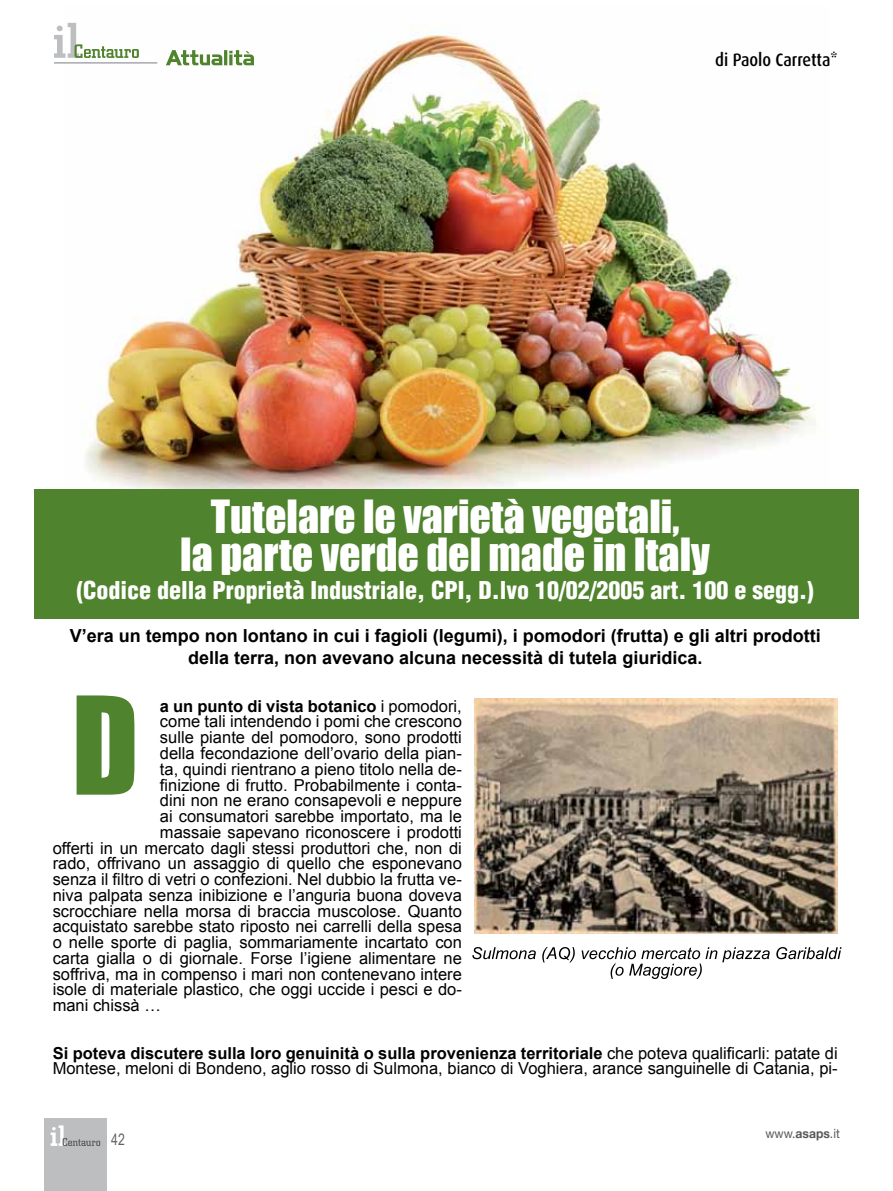
<style>
.page{position:relative;width:893px;height:1191px;background:#fff}
.page>*{position:absolute;margin:0;border:0;box-sizing:border-box;transform-origin:0 0}
.t1{font:42px/37.5px "Impact";color:#fff;text-align:center}
.t2{font:900 condensed 24px "Helvetica LT Std";color:#fff}
.t3{font:700 18px/21.6px "Arial";color:#000;text-align:center}
.t4{font:500 18px "Dax";color:#000;scale:.9 1}
.t5{font:16.5px/15.8px "Arial";color:#000}
.t6{font:700 16.5px "Arial";color:#000}
.t7{font:15.75px "Arial Narrow";color:#636466;scale:.95 1}
.t8{font:12.75px "Helvetica Neue";color:#58595b;scale:.95 1}
.s1{font-weight:400}
.s2{font-weight:700}
</style>
<div class="page">
<hr style="left:892px;top:0;width:1px;height:1118px;background:#fffcd5">
<img style="left:68px;top:22px;width:748px;height:467px">
<svg style="left:54px;top:23px;width:85px;height:35px"></svg>
<hr style="left:54px;top:62px;width:103px;height:2px;background:#a7a9ac">
<div style="left:45px;top:1118px;width:62px;height:73px;background:#bcbec0"></div>
<svg style="left:51px;top:1125px;width:49px;height:21px"></svg>
<img style="left:475px;top:699px;width:363px;height:234px">
<svg style="left:472px;top:947px;width:369px;height:32px"></svg>
<svg style="left:166px;top:50px;width:88px;height:15px"></svg>
<div style="left:34px;top:489px;width:825px;height:130px;background:#50832d"></div>
<svg style="left:77px;top:695px;width:57px;height:99px;background:#649146"></svg>
<p class="t4" style="left:715px;top:49px;width:138px">di Paolo Carretta*</p>
<h1 class="t1" style="left:180px;top:497px;width:531px">Tutelare le varietà vegetali,<br>la parte verde del made in Italy</h1>
<h2 class="t2" style="left:77px;top:575px;width:739px">(Codice della Proprietà Industriale, CPI, D.lvo 10/02/2005 art. 100 e segg.)</h2>
<p class="t3" style="left:70px;top:625px;width:753px">V’era un tempo non lontano in cui i fagioli (legumi), i pomodori (frutta) e gli altri prodotti della terra, non avevano alcuna necessità di tutela giuridica.</p>
<p class="t6" style="left:160px;top:695px;width:303px">a un punto di vista botanico <span class="s1">i pomodori,</span></p>
<p class="t5" style="left:160px;top:714px;width:303px">come tali intendendo i pomi che crescono</p>
<p class="t5" style="left:160px;top:729px;width:303px">sulle piante del pomodoro, sono prodotti</p>
<p class="t5" style="left:160px;top:745px;width:303px">della fecondazione dell’ovario della pian-</p>
<p class="t5" style="left:160px;top:761px;width:303px">ta, quindi rientrano a pieno titolo nella de-</p>
<p class="t5" style="left:160px;top:777px;width:303px">finizione di frutto. Probabilmente i conta-</p>
<p class="t5" style="left:160px;top:793px;width:303px">dini non ne erano consapevoli e neppure</p>
<p class="t5" style="left:160px;top:808px;width:303px">ai consumatori sarebbe importato, ma le</p>
<p class="t5" style="left:160px;top:824px;width:303px">massaie sapevano riconoscere i prodotti</p>
<p class="t5" style="left:53px;top:840px;width:411px">offerti in un mercato dagli stessi produttori che, non di</p>
<p class="t5" style="left:53px;top:856px;width:411px">rado, offrivano un assaggio di quello che esponevano</p>
<p class="t5" style="left:53px;top:871px;width:411px">senza il filtro di vetri o confezioni. Nel dubbio la frutta ve-</p>
<p class="t5" style="left:53px;top:887px;width:411px">niva palpata senza inibizione e l’anguria buona doveva</p>
<p class="t5" style="left:53px;top:903px;width:411px">scrocchiare nella morsa di braccia muscolose. Quanto</p>
<p class="t5" style="left:53px;top:919px;width:411px">acquistato sarebbe stato riposto nei carrelli della spesa</p>
<p class="t5" style="left:53px;top:934px;width:411px">o nelle sporte di paglia, sommariamente incartato con</p>
<p class="t5" style="left:53px;top:950px;width:411px">carta gialla o di giornale. Forse l’igiene alimentare ne</p>
<p class="t5" style="left:53px;top:966px;width:411px">soffriva, ma in compenso i mari non contenevano intere</p>
<p class="t5" style="left:53px;top:982px;width:411px">isole di materiale plastico, che oggi uccide i pesci e do-</p>
<p class="t5" style="left:53px;top:997px;width:110px">mani chissà …</p>
<p class="t5" style="left:53px;top:1045px;width:786px"><span class="s2">Si poteva discutere sulla loro genuinità o sulla provenienza territoriale</span> che poteva qualificarli: patate di<br>Montese, meloni di Bondeno, aglio rosso di Sulmona, bianco di Voghiera, arance sanguinelle di Catania, pi-</p>
<p class="t7" style="left:111px;top:1127px;width:16px">42</p>
<p class="t8" style="left:765px;top:1126px;width:80px">www.<span class="s2">asaps</span>.it</p>
</div>
